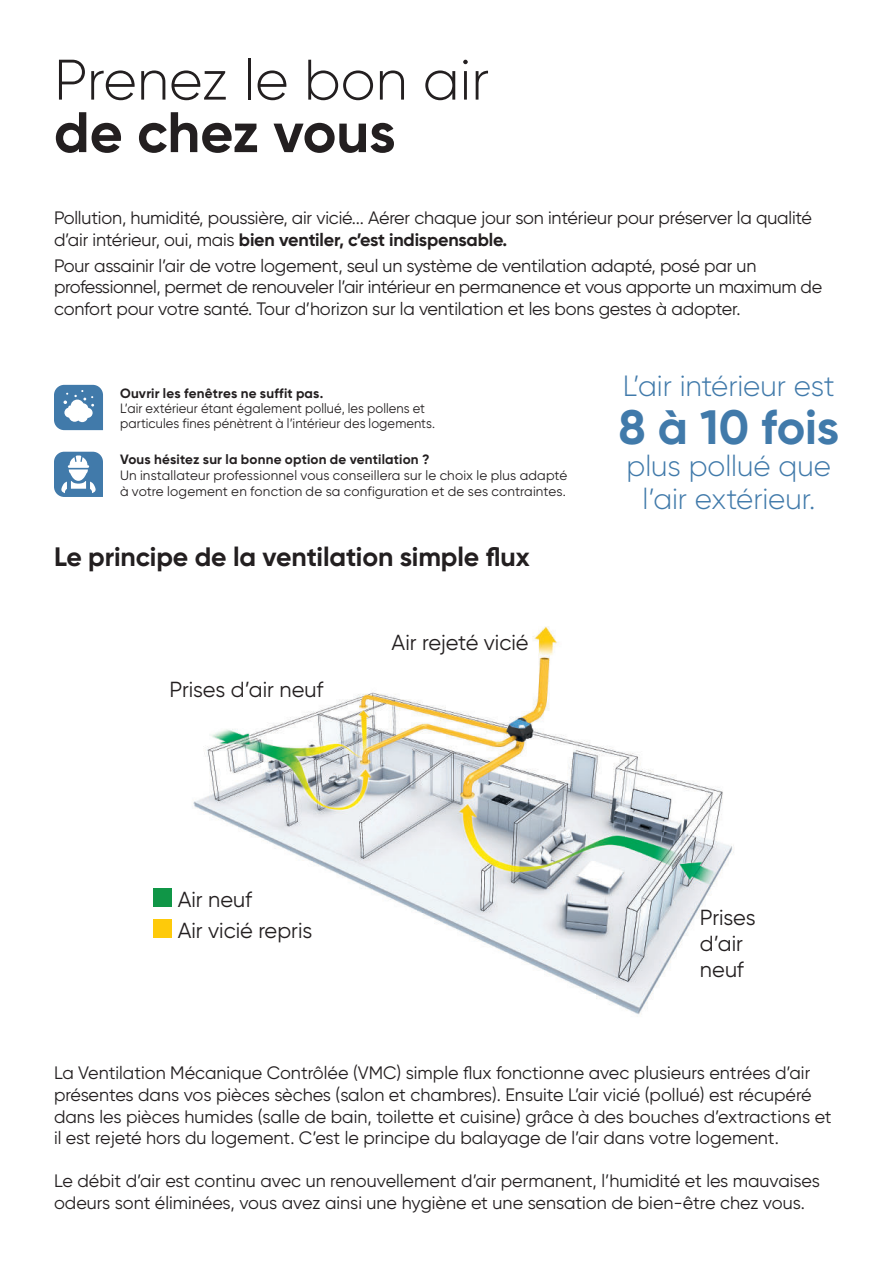
<style>
.page{position:relative;width:893px;height:1263px;background:#fff}
.page>*{position:absolute;margin:0;border:0;box-sizing:border-box;transform-origin:0 0}
.t1{font:300 57px "Gilroy";color:#231f20}
.t2{font:700 57px "Gilroy";letter-spacing:-.005em;color:#231f20}
.t3{font:700 48.15px "Gilroy";letter-spacing:-.005em;color:#417aaa}
.t4{font:300 29.25px/32.7px "Gilroy";letter-spacing:-.005em;color:#417aaa;text-align:center}
.t5{font:700 26.55px "Gilroy";letter-spacing:-.005em;color:#231f20}
.t6{font:21.75px/26.1px "Gilroy";letter-spacing:-.005em;color:#231f20}
.t7{font:18px/21.6px "Gilroy";letter-spacing:-.01em;color:#231f20}
.t8{font:13.5px/16.2px "Gilroy";letter-spacing:.01em;color:#231f20}
.t9{font:13.5px/15px "Gilroy";letter-spacing:.01em;color:#231f20;scale:.96 1}
.t10{font:700 13.5px "Gilroy";letter-spacing:.015em;color:#231f20}
.s1{font-weight:700}
</style>
<div class="page">
<img style="left:193px;top:626px;width:541px;height:389px">
<div style="left:153px;top:888px;width:19px;height:19px;background:#109647"></div>
<div style="left:153px;top:919px;width:19px;height:19px;background:#feca0a"></div>
<svg style="left:54px;top:452px;width:49px;height:45px"></svg>
<svg style="left:54px;top:385px;width:49px;height:45px;background:#6190b8"></svg>
<div style="left:77px;top:411px;width:11px;height:11px;background:#fff;border-radius:50%"></div>
<div style="left:69px;top:410px;width:12px;height:12px;background:#fff;border-radius:50%"></div>
<h1 class="t1" style="left:54px;top:54px;width:437px">Prenez le bon air</h1>
<h1 class="t2" style="left:54px;top:101px;width:343px">de chez vous</h1>
<p class="t7" style="left:54px;top:207px;width:760px">Pollution, humidité, poussière, air vicié... Aérer chaque jour son intérieur pour préserver la qualité d’air intérieur, oui, mais <span class="s1">bien ventiler, c’est indispensable.</span></p>
<p class="t7" style="left:54px;top:255px;width:770px">Pour assainir l’air de votre logement, seul un système de ventilation adapté, posé par un professionnel, permet de renouveler l’air intérieur en permanence et vous apporte un maximum de confort pour votre santé. Tour d’horizon sur la ventilation et les bons gestes à adopter.</p>
<p class="t10" style="left:120px;top:386px;width:205px">Ouvrir les fenêtres ne suffit pas.</p>
<p class="t9" style="left:120px;top:401px;width:330px">L’air extérieur étant également pollué, les pollens et particules fines pénètrent à l’intérieur des logements.</p>
<p class="t10" style="left:120px;top:451px;width:311px">Vous hésitez sur la bonne option de ventilation ?</p>
<p class="t8" style="left:120px;top:467px;width:449px">Un installateur professionnel vous conseillera sur le choix le plus adapté à votre logement en fonction de sa configuration et de ses contraintes.</p>
<h3 class="t5" style="left:54px;top:542px;width:477px">Le principe de la ventilation simple flux</h3>
<p class="t6" style="left:170px;top:677px;width:155px">Prises d’air neuf</p>
<p class="t6" style="left:392px;top:630px;width:138px">Air rejeté vicié</p>
<h3 class="t4" style="left:623px;top:371px;width:214px">L’air intérieur est</h3>
<h2 class="t3" style="left:618px;top:400px;width:222px">8 à 10 fois</h2>
<h3 class="t4" style="left:627px;top:451px;width:206px">plus pollué que l’air extérieur.</h3>
<p class="t6" style="left:178px;top:884px;width:136px;line-height:30.8px">Air neuf<br>Air vicié repris</p>
<p class="t6" style="left:700px;top:904px;width:57px">Prises d’air neuf</p>
<p class="t7" style="left:54px;top:1062px;width:779px">La Ventilation Mécanique Contrôlée (VMC) simple flux fonctionne avec plusieurs entrées d’air présentes dans vos pièces sèches (salon et chambres). Ensuite L’air vicié (pollué) est récupéré dans les pièces humides (salle de bain, toilette et cuisine) grâce à des bouches d’extractions et il est rejeté hors du logement. C’est le principe du balayage de l’air dans votre logement.</p>
<p class="t7" style="left:54px;top:1170px;width:767px">Le débit d’air est continu avec un renouvellement d’air permanent, l’humidité et les mauvaises odeurs sont éliminées, vous avez ainsi une hygiène et une sensation de bien-être chez vous.</p>
</div>
